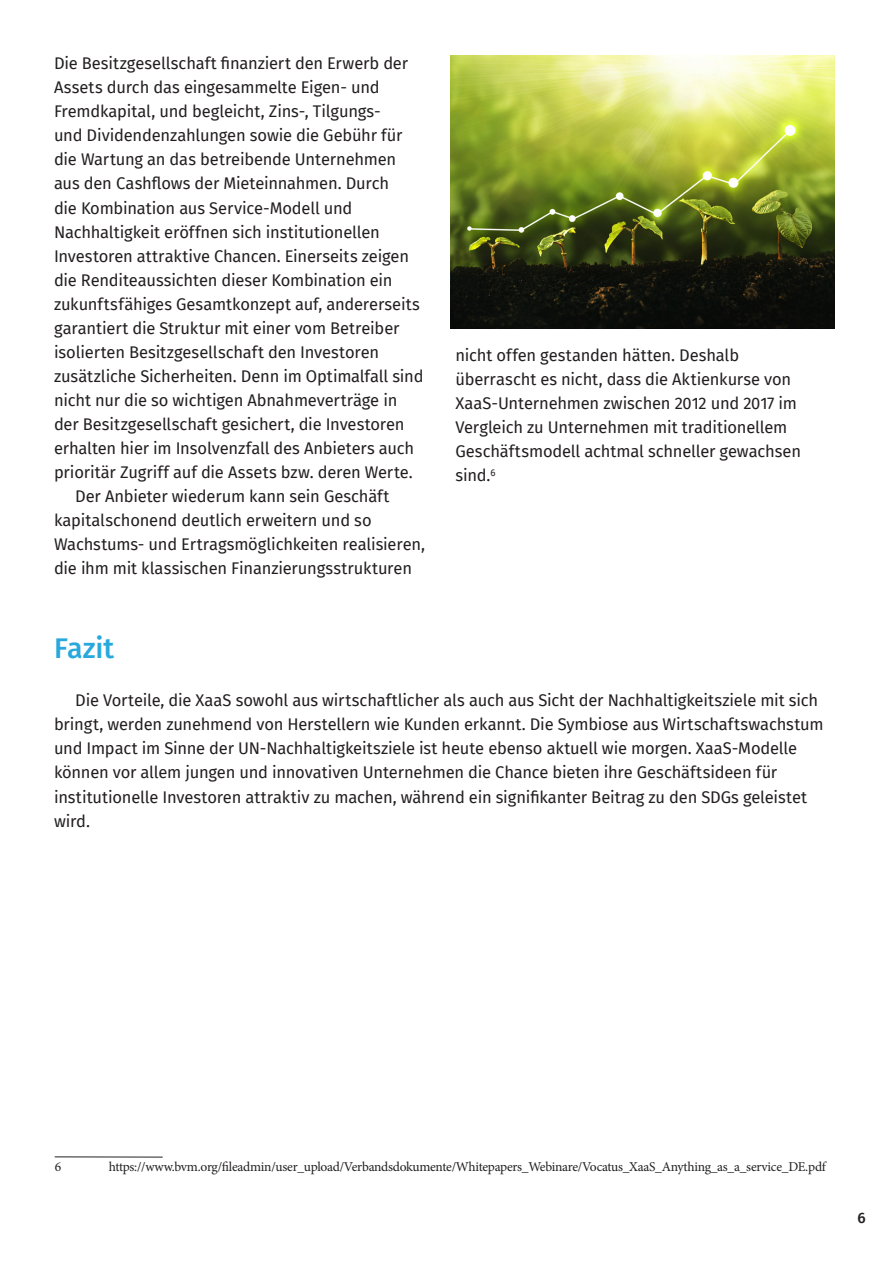
<style>
.page{position:relative;width:893px;height:1263px;background:#fff}
.page>*{position:absolute;margin:0;border:0;box-sizing:border-box;transform-origin:0 0}
.t1{font:500 28.5px "Fira Sans";color:#28a9dc}
.t2{font:16.5px/24px "Fira Sans";letter-spacing:-.01em;color:#231f20}
.t3{font:500 15px "Fira Sans";color:#231f20}
.t4{font:13.5px "Minion Pro";letter-spacing:-.02em;color:#231f20}
</style>
<div class="page">
<img style="left:451px;top:55px;width:383px;height:274px">
<hr style="left:55px;top:1156px;width:108px;height:1px;background:#231f20">
<p class="t2" style="left:54px;top:51px;width:356px">Die Besitzgesellschaft finanziert den Erwerb der</p>
<p class="t2" style="left:54px;top:75px;width:327px">Assets durch das eingesammelte Eigen- und</p>
<p class="t2" style="left:54px;top:99px;width:328px">Fremdkapital, und begleicht, Zins-, Tilgungs-</p>
<p class="t2" style="left:54px;top:123px;width:350px">und Dividendenzahlungen sowie die Gebühr für</p>
<p class="t2" style="left:54px;top:147px;width:344px">die Wartung an das betreibende Unternehmen</p>
<p class="t2" style="left:54px;top:171px;width:337px">aus den Cashflows der Mieteinnahmen. Durch</p>
<p class="t2" style="left:54px;top:195px;width:300px">die Kombination aus Service-Modell und</p>
<p class="t2" style="left:54px;top:219px;width:327px">Nachhaltigkeit eröffnen sich institutionellen</p>
<p class="t2" style="left:54px;top:243px;width:356px">Investoren attraktive Chancen. Einerseits zeigen</p>
<p class="t2" style="left:54px;top:267px;width:340px">die Renditeaussichten dieser Kombination ein</p>
<p class="t2" style="left:54px;top:291px;width:367px">zukunftsfähiges Gesamtkonzept auf, andererseits</p>
<p class="t2" style="left:54px;top:315px;width:347px">garantiert die Struktur mit einer vom Betreiber</p>
<p class="t2" style="left:54px;top:339px;width:327px">isolierten Besitzgesellschaft den Investoren</p>
<p class="t2" style="left:54px;top:363px;width:371px">zusätzliche Sicherheiten. Denn im Optimalfall sind</p>
<p class="t2" style="left:54px;top:387px;width:345px">nicht nur die so wichtigen Abnahmeverträge in</p>
<p class="t2" style="left:54px;top:411px;width:352px">der Besitzgesellschaft gesichert, die Investoren</p>
<p class="t2" style="left:54px;top:435px;width:362px">erhalten hier im Insolvenzfall des Anbieters auch</p>
<p class="t2" style="left:54px;top:459px;width:360px">prioritär Zugriff auf die Assets bzw. deren Werte.</p>
<p class="t2" style="left:75px;top:483px;width:316px">Der Anbieter wiederum kann sein Geschäft</p>
<p class="t2" style="left:54px;top:507px;width:319px">kapitalschonend deutlich erweitern und so</p>
<p class="t2" style="left:54px;top:531px;width:372px">Wachstums- und Ertragsmöglichkeiten realisieren,</p>
<p class="t2" style="left:54px;top:555px;width:359px">die ihm mit klassischen Finanzierungsstrukturen</p>
<p class="t2" style="left:455px;top:343px;width:347px">nicht offen gestanden hätten. Deshalb überrascht es nicht, dass die Aktienkurse von XaaS-Unternehmen zwischen 2012 und 2017 im Vergleich zu Unternehmen mit traditionellem Geschäftsmodell achtmal schneller gewachsen sind.<sup>6</sup></p>
<h1 class="t1" style="left:54px;top:625px;width:62px">Fazit</h1>
<p class="t2" style="left:54px;top:688px;width:771px;text-indent:21px">Die Vorteile, die XaaS sowohl aus wirtschaftlicher als auch aus Sicht der Nachhaltigkeitsziele mit sich bringt, werden zunehmend von Herstellern wie Kunden erkannt. Die Symbiose aus Wirtschaftswachstum und Impact im Sinne der UN-Nachhaltigkeitsziele ist heute ebenso aktuell wie morgen. XaaS-Modelle können vor allem jungen und innovativen Unternehmen die Chance bieten ihre Geschäftsideen für institutionelle Investoren attraktiv zu machen, während ein signifikanter Beitrag zu den SDGs geleistet wird.</p>
<p class="t4" style="left:55px;top:1158px;width:8px">6</p>
<p class="t4" style="left:109px;top:1158px;width:719px">https://www.bvm.org/fileadmin/user_upload/Verbandsdokumente/Whitepapers_Webinare/Vocatus_XaaS_Anything_as_a_service_DE.pdf</p>
<p class="t3" style="left:858px;top:1206px;width:10px">6</p>
</div>
